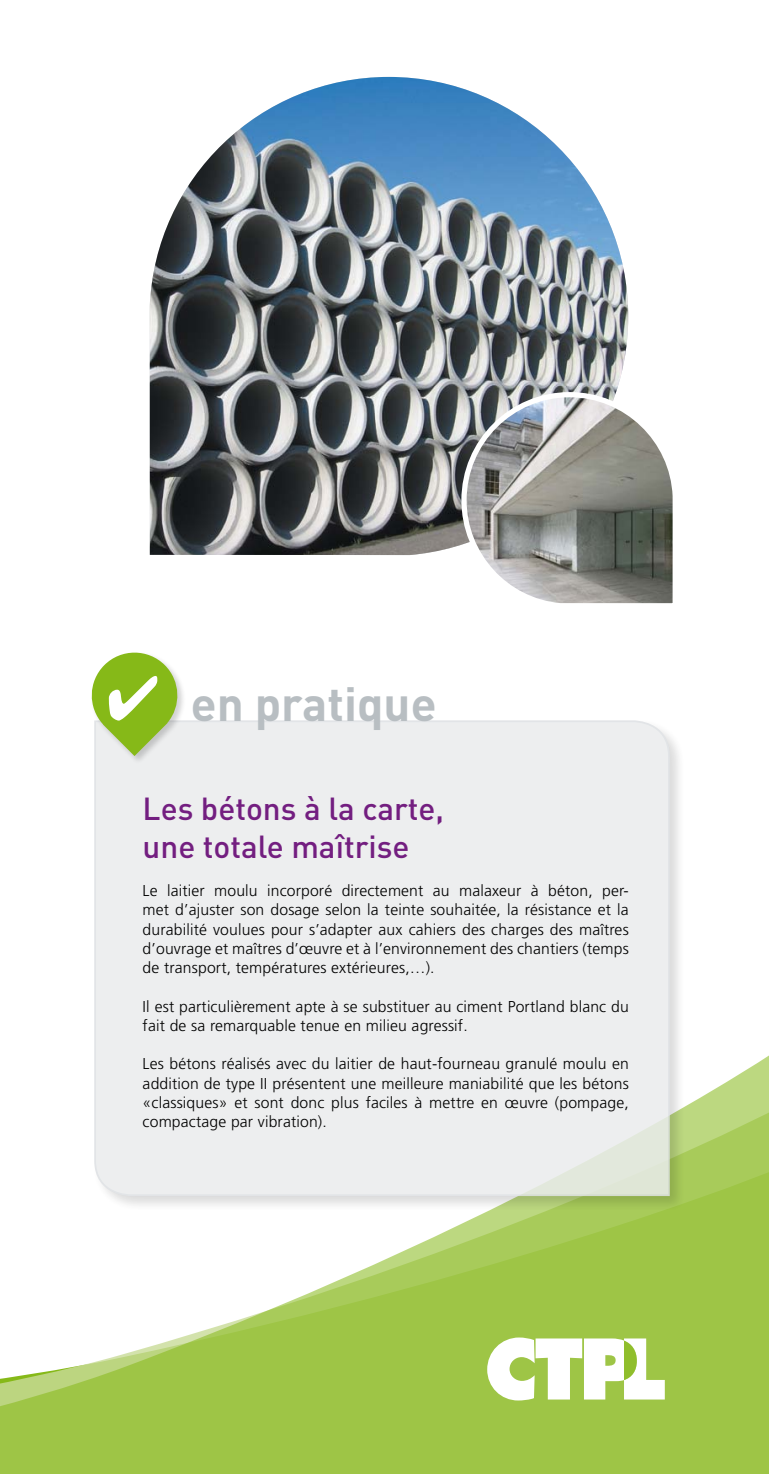
<style>
.page{position:relative;width:769px;height:1474px;background:#fff}
.page>*{position:absolute;margin:0;border:0;box-sizing:border-box;transform-origin:0 0}
.t1{font:700 47.25px "DIN";color:#b8bec2}
.t2{font:500 31.5px/37.8px "DIN";color:#731e80}
.t3{font:300 15.75px/19.2px "Frutiger";letter-spacing:.01em;color:#000;text-align:justify}
</style>
<div class="page">
<svg style="left:0;top:1055px;width:769px;height:418px;fill:#9ec546"></svg>
<img style="left:150px;top:77px;width:478px;height:478px">
<svg style="left:487px;top:1337px;width:178px;height:63px"></svg>
<svg style="left:459px;top:389px;width:214px;height:215px;background:#9c9d9a"></svg>
<div style="left:92px;top:718px;width:594px;height:494px;background:#000;opacity:.17"></div>
<div style="left:93px;top:719px;width:578px;height:477px;background:#edeeef"></div>
<div style="left:90px;top:650px;width:96px;height:114px;background:#000;opacity:.18"></div>
<svg style="left:90px;top:650px;width:91px;height:106px"></svg>
<h1 class="t1" style="left:191px;top:673px;width:247px">en pratique</h1>
<h2 class="t2" style="left:143px;top:788px;width:303px">Les bétons à la carte, une totale maîtrise</h2>
<p class="t3" style="left:143px;top:881px;width:488px">Le laitier moulu incorporé directement au malaxeur à béton, per&shy;met d’ajuster son dosage selon la teinte souhaitée, la résistance et la durabilité voulues pour s’adapter aux cahiers des charges des maîtres d’ouvrage et maîtres d’œuvre et à l’environnement des chantiers (temps de transport, températures extérieures,…).</p>
<p class="t3" style="left:143px;top:996px;width:488px">Il est particulièrement apte à se substituer au ciment Portland blanc du fait de sa remarquable tenue en milieu agressif.</p>
<p class="t3" style="left:143px;top:1054px;width:488px">Les bétons réalisés avec du laitier de haut-fourneau granulé moulu en addition de type II présentent une meilleure maniabilité que les bétons «classiques» et sont donc plus faciles à mettre en œuvre (pompage, compactage par vibration).</p>
</div>
